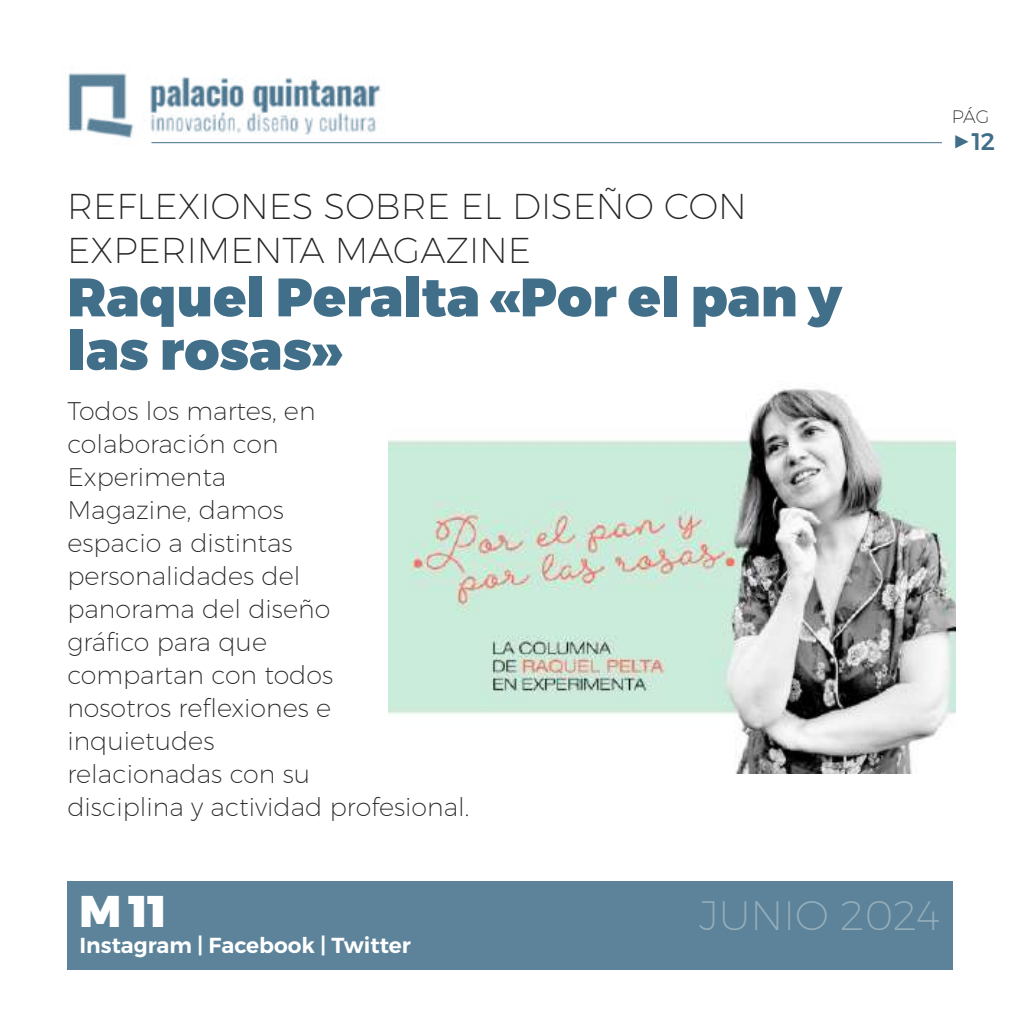
<style>
.page{position:relative;width:1021px;height:1021px;background:#fff}
.page>*{position:absolute;margin:0;border:0;box-sizing:border-box;transform-origin:0 0}
.t1{font:900 54px/53.4px "Montserrat";color:#416f89}
.t2{font:900 44.4px "Montserrat";color:#fff}
.t3{font:200 41.1px "Montserrat";color:#93adbb}
.t4{font:200 36px/44.4px "Montserrat";color:#272526}
.t5{font:200 25.5px/33px "Montserrat";color:#272526}
.t6{font:500 24px "Montserrat";color:#416f89}
.t7{font:600 21.6px "Montserrat";color:#fff}
.t8{font:200 18px "Montserrat";color:#272526}
.s1{font-weight:800;font-size:31.2px}
</style>
<div class="page">
<img style="left:68px;top:73px;width:316px;height:71px">
<div style="left:67px;top:881px;width:885px;height:88px;background:#5c8399"></div>
<img style="left:388px;top:388px;width:567px;height:385px">
<hr style="left:151px;top:142px;width:790px;height:1px;background:#416f89">
<h3 class="t4" style="left:67px;top:186px;width:681px">REFLEXIONES SOBRE EL DISEÑO CON<br>EXPERIMENTA MAGAZINE</h3>
<h1 class="t1" style="left:67px;top:275px;width:776px">Raquel Peralta «Por el pan y las rosas»</h1>
<p class="t5" style="left:67px;top:396px;width:403px">Todos los martes, en colaboración con<br>Experimenta<br>Magazine, damos<br>espacio a distintas personalidades del<br>panorama del diseño<br>gráfico para que<br>compartan con todos<br>nosotros reflexiones e inquietudes<br>relacionadas con su<br>disciplina y actividad profesional.</p>
<p class="t8" style="left:951px;top:110px;width:39px">PÁG</p>
<p class="t6" style="left:951px;top:128px;width:45px"><span class="s1">▶</span>12</p>
<h2 class="t2" style="left:79px;top:894px;width:90px">M 11</h2>
<h3 class="t3" style="left:699px;top:899px;width:242px">JUNIO 2024</h3>
<p class="t7" style="left:79px;top:937px;width:333px">Instagram | Facebook | Twitter</p>
</div>
